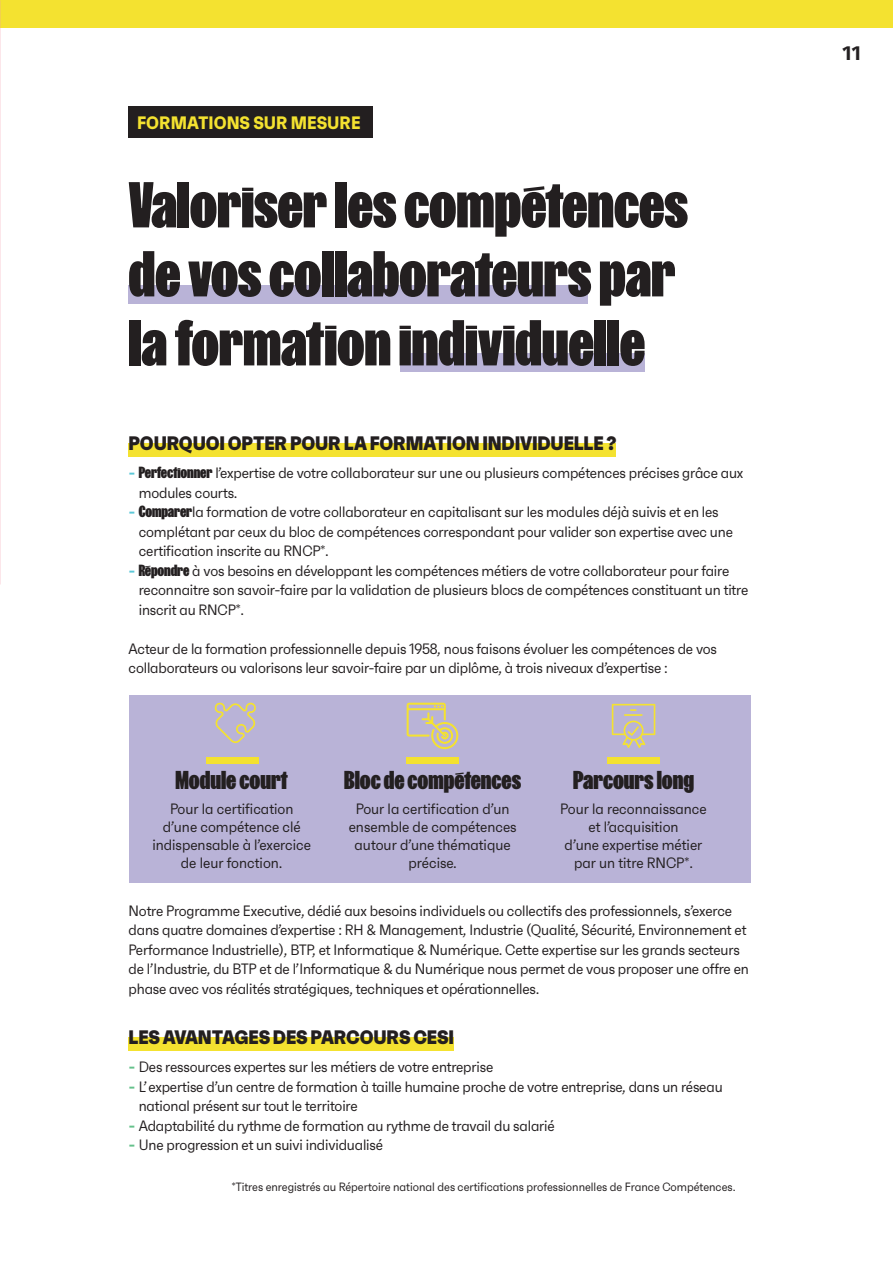
<style>
.page{position:relative;width:893px;height:1263px;background:#fff}
.page>*{position:absolute;margin:0;border:0;box-sizing:border-box;transform-origin:0 0}
.t1{font:900 60px/69px "FK Screamer";color:#231f20}
.t2{font:900 24px "FK Screamer";color:#231f20}
.t3{font:800 19.5px "Faktum Con";letter-spacing:-.01em;color:#231f20}
.t4{font:700 19.5px "Faktum";color:#231f20}
.t5{font:700 18px "Faktum Con";color:#f4e230}
.t6{font:15px/19.5px "Faktum Con";letter-spacing:-.01em;color:#231f20}
.t7{font:12px "Faktum Con";color:#231f20}
.s1{font-family:"Faktum";font-weight:700;color:#5cc8d8}
.s2{font-family:"FK Screamer";font-weight:900}
.s3{font-family:"Faktum";font-weight:700;color:#65c18b}
</style>
<div class="page">
<div style="left:129px;top:106px;width:244px;height:32px;background:#231f20"></div>
<div style="left:0;top:0;width:893px;height:27px;background:#f4e230"></div>
<div style="left:129px;top:285px;width:459px;height:18px;background:#b9b3d7"></div>
<div style="left:401px;top:353px;width:244px;height:18px;background:#b9b3d7"></div>
<div style="left:129px;top:695px;width:621px;height:187px;background:#b9b3d7"></div>
<div style="left:206px;top:757px;width:52px;height:6px;background:#f4e230"></div>
<div style="left:407px;top:757px;width:52px;height:6px;background:#f4e230"></div>
<div style="left:607px;top:757px;width:52px;height:6px;background:#f4e230"></div>
<svg style="left:215px;top:702px;width:41px;height:41px"></svg>
<svg style="left:407px;top:703px;width:51px;height:46px"></svg>
<svg style="left:612px;top:704px;width:43px;height:44px"></svg>
<div style="left:129px;top:443px;width:487px;height:13px;background:#f4e230"></div>
<div style="left:129px;top:1037px;width:325px;height:13px;background:#f4e230"></div>
<img style="left:0;top:0;width:1px;height:584px">
<p class="t5" style="left:137px;top:111px;width:225px">FORMATIONS SUR MESURE</p>
<p class="t1" style="left:129px;top:167px;width:561px">Valoriser les compétences de vos collaborateurs par la formation individuelle</p>
<p class="t3" style="left:129px;top:430px;width:489px">POURQUOI OPTER POUR LA FORMATION INDIVIDUELLE ?</p>
<p class="t6" style="left:139px;top:463px;width:606px;text-indent:-10px"><span class="s1">-</span> <span class="s2">Perfectionner</span> l’expertise de votre collaborateur sur une ou plusieurs compétences précises grâce aux modules courts.</p>
<p class="t6" style="left:139px;top:502px;width:596px;text-indent:-10px"><span class="s1">-</span> <span class="s2">Comparer</span>la formation de votre collaborateur en capitalisant sur les modules déjà suivis et en les complétant par ceux du bloc de compétences correspondant pour valider son expertise avec une certification inscrite au RNCP*.</p>
<p class="t6" style="left:139px;top:560px;width:611px;text-indent:-10px"><span class="s1">-</span> <span class="s2">Répondre</span> à vos besoins en développant les compétences métiers de votre collaborateur pour faire reconnaitre son savoir-faire par la validation de plusieurs blocs de compétences constituant un titre inscrit au RNCP*.</p>
<p class="t6" style="left:129px;top:638px;width:590px">Acteur de la formation professionnelle depuis 1958, nous faisons évoluer les compétences de vos collaborateurs ou valorisons leur savoir-faire par un diplôme, à trois niveaux d’expertise :</p>
<p class="t2" style="left:176px;top:764px;width:114px">Module court</p>
<p class="t6" style="left:170px;top:799px;width:125px">Pour la certification</p>
<p class="t6" style="left:163px;top:817px;width:139px">d’une compétence clé</p>
<p class="t6" style="left:152px;top:835px;width:160px">indispensable à l’exercice</p>
<p class="t6" style="left:181px;top:853px;width:103px">de leur fonction.</p>
<p class="t2" style="left:344px;top:764px;width:178px">Bloc de compétences</p>
<p class="t6" style="left:349px;top:800px;width:169px;line-height:18px;text-align:center">Pour la certification d’un ensemble de compétences autour d’une thématique précise.</p>
<p class="t2" style="left:573px;top:764px;width:122px">Parcours long</p>
<p class="t6" style="left:560px;top:799px;width:148px">Pour la reconnaissance</p>
<p class="t6" style="left:588px;top:817px;width:92px">et l’acquisition</p>
<p class="t6" style="left:565px;top:835px;width:139px">d’une expertise métier</p>
<p class="t6" style="left:574px;top:853px;width:120px">par un titre RNCP*.</p>
<p class="t6" style="left:129px;top:901px;width:622px">Notre Programme Executive, dédié aux besoins individuels ou collectifs des professionnels, s’exerce dans quatre domaines d’expertise : RH &amp; Management, Industrie (Qualité, Sécurité, Environnement et Performance Industrielle), BTP, et Informatique &amp; Numérique. Cette expertise sur les grands secteurs de l’Industrie, du BTP et de l’Informatique &amp; du Numérique nous permet de vous proposer une offre en phase avec vos réalités stratégiques, techniques et opérationnelles.</p>
<p class="t3" style="left:129px;top:1024px;width:327px">LES AVANTAGES DES PARCOURS CESI</p>
<p class="t6" style="left:129px;top:1057px;width:366px"><span class="s3">-</span> Des ressources expertes sur les métiers de votre entreprise</p>
<p class="t6" style="left:139px;top:1076px;width:585px;text-indent:-10px"><span class="s3">-</span> L’ expertise d’un centre de formation à taille humaine proche de votre entreprise, dans un réseau national présent sur tout le territoire</p>
<p class="t6" style="left:129px;top:1115px;width:428px"><span class="s3">-</span> Adaptabilité du rythme de formation au rythme de travail du salarié</p>
<p class="t6" style="left:129px;top:1135px;width:256px"><span class="s3">-</span> Une progression et un suivi individualisé</p>
<p class="t7" style="left:232px;top:1179px;width:505px">*Titres enregistrés au Répertoire national des certifications professionnelles de France Compétences.</p>
<p class="t4" style="left:842px;top:41px;width:20px">11</p>
</div>
